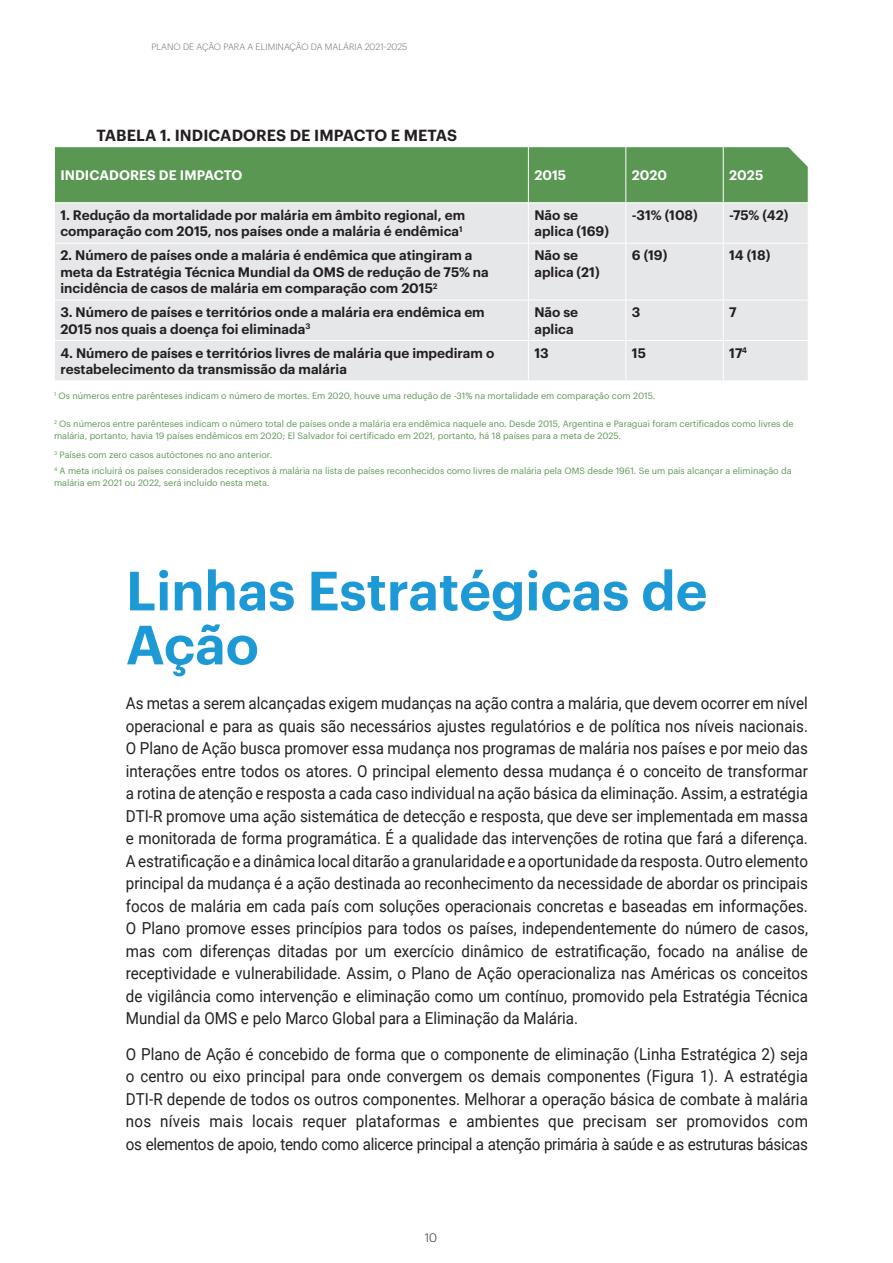
<style>
.page{position:relative;width:893px;height:1263px;background:#fff}
.page>*{position:absolute;margin:0;border:0;box-sizing:border-box;transform-origin:0 0}
.t1{font:600 54px/54px "Graphik";color:#1d99d6}
.t2{font:16.5px/22.5px "Roboto";letter-spacing:-.02em;color:#231f20;text-align:justify;scale:.92 1}
.t3{font:600 15.75px "Graphik";letter-spacing:.005em;color:#231f20}
.t4{font:600 13.5px/16.5px "Graphik";color:#231f20}
.t5{font:600 13.5px "Graphik";letter-spacing:.005em;color:#fff}
.t6{font:300 12px "Graphik";color:#231f20}
.t7{font:9px/12px "Graphik";color:#5a9753}
.t8{font:300 9px "Graphik";color:#6c6d70}
</style>
<div class="page">
<div style="left:55px;top:203px;width:753px;height:177px;background:#e6e7e9"></div>
<hr style="left:528px;top:203px;width:1px;height:40px;background:#fff">
<hr style="left:625px;top:203px;width:1px;height:40px;background:#fff">
<hr style="left:723px;top:203px;width:1px;height:40px;background:#fff">
<hr style="left:54px;top:243px;width:474px;height:1px;background:#fff">
<hr style="left:528px;top:243px;width:98px;height:1px;background:#fff">
<hr style="left:528px;top:244px;width:1px;height:56px;background:#fff">
<hr style="left:626px;top:243px;width:97px;height:1px;background:#fff">
<hr style="left:625px;top:244px;width:1px;height:56px;background:#fff">
<hr style="left:723px;top:243px;width:86px;height:1px;background:#fff">
<hr style="left:723px;top:244px;width:1px;height:56px;background:#fff">
<hr style="left:54px;top:300px;width:474px;height:1px;background:#fff">
<hr style="left:528px;top:300px;width:98px;height:1px;background:#fff">
<hr style="left:528px;top:300px;width:1px;height:40px;background:#fff">
<hr style="left:626px;top:300px;width:97px;height:1px;background:#fff">
<hr style="left:625px;top:300px;width:1px;height:40px;background:#fff">
<hr style="left:723px;top:300px;width:86px;height:1px;background:#fff">
<hr style="left:723px;top:300px;width:1px;height:40px;background:#fff">
<hr style="left:54px;top:340px;width:474px;height:1px;background:#fff">
<hr style="left:528px;top:340px;width:98px;height:1px;background:#fff">
<hr style="left:528px;top:341px;width:1px;height:39px;background:#fff">
<hr style="left:626px;top:340px;width:97px;height:1px;background:#fff">
<hr style="left:625px;top:341px;width:1px;height:39px;background:#fff">
<hr style="left:723px;top:340px;width:86px;height:1px;background:#fff">
<hr style="left:723px;top:341px;width:1px;height:39px;background:#fff">
<div style="left:54px;top:146px;width:755px;height:57px;background:#5a9753"></div>
<p class="t8" style="left:151px;top:40px;width:257px">PLANO DE AÇÃO PARA A ELIMINAÇÃO DA MALÁRIA 2021-2025</p>
<p class="t3" style="left:97px;top:123px;width:362px">TABELA 1. INDICADORES DE IMPACTO E METAS</p>
<p class="t5" style="left:60px;top:165px;width:184px">INDICADORES DE IMPACTO</p>
<p class="t5" style="left:534px;top:165px;width:33px">2015</p>
<p class="t5" style="left:632px;top:165px;width:37px">2020</p>
<p class="t5" style="left:729px;top:165px;width:36px">2025</p>
<p class="t4" style="left:60px;top:206px;width:406px">1. Redução da mortalidade por malária em âmbito regional, em comparação com 2015, nos países onde a malária é endêmica<sup>1</sup></p>
<p class="t4" style="left:534px;top:206px;width:76px">Não se aplica (169)</p>
<p class="t4" style="left:632px;top:206px;width:67px">-31% (108)</p>
<p class="t4" style="left:729px;top:206px;width:61px">-75% (42)</p>
<p class="t4" style="left:60px;top:246px;width:430px">2. Número de países onde a malária é endêmica que atingiram a meta da Estratégia Técnica Mundial da OMS de redução de 75% na incidência de casos de malária em comparação com 2015<sup>2</sup></p>
<p class="t4" style="left:534px;top:246px;width:67px">Não se aplica (21)</p>
<p class="t4" style="left:632px;top:246px;width:37px">6 (19)</p>
<p class="t4" style="left:729px;top:246px;width:43px">14 (18)</p>
<p class="t4" style="left:60px;top:303px;width:426px">3. Número de países e territórios onde a malária era endêmica em<br>2015 nos quais a doença foi eliminada<sup>3</sup></p>
<p class="t4" style="left:534px;top:303px;width:45px">Não se aplica</p>
<p class="t4" style="left:632px;top:303px;width:10px">3</p>
<p class="t4" style="left:729px;top:303px;width:9px">7</p>
<p class="t4" style="left:60px;top:343px;width:435px">4. Número de países e territórios livres de malária que impediram o restabelecimento da transmissão da malária</p>
<p class="t4" style="left:534px;top:343px;width:16px">13</p>
<p class="t4" style="left:632px;top:343px;width:16px">15</p>
<p class="t4" style="left:729px;top:343px;width:19px">17<sup>4</sup></p>
<p class="t7" style="left:54px;top:389px;width:601px"><sup>1</sup> Os números entre parênteses indicam o número de mortes. Em 2020, houve uma redução de -31% na mortalidade em comparação com 2015.</p>
<p class="t7" style="left:54px;top:417px;width:741px"><sup>2</sup> Os números entre parênteses indicam o número total de países onde a malária era endêmica naquele ano. Desde 2015, Argentina e Paraguai foram certificados como livres de malária, portanto, havia 19 países endêmicos em 2020; El Salvador foi certificado em 2021, portanto, há 18 países para a meta de 2025.</p>
<p class="t7" style="left:54px;top:446px;width:739px;line-height:15.8px"><sup>3</sup> Países com zero casos autóctones no ano anterior.<br><sup>4</sup> A meta incluirá os países considerados receptivos à malária na lista de países reconhecidos como livres de malária pela OMS desde 1961. Se um país alcançar a eliminação da</p>
<p class="t7" style="left:54px;top:476px;width:216px">malária em 2021 ou 2022, será incluído nesta meta.</p>
<h1 class="t1" style="left:126px;top:559px;width:583px">Linhas Estratégicas de<br>Ação</h1>
<p class="t2" style="left:126px;top:692px;width:743px">As metas a serem alcançadas exigem mudanças na ação contra a malária, que devem ocorrer em nível operacional e para as quais são necessários ajustes regulatórios e de política nos níveis nacionais.<br>O Plano de Ação busca promover essa mudança nos programas de malária nos países e por meio das interações entre todos os atores. O principal elemento dessa mudança é o conceito de transformar a rotina de atenção e resposta a cada caso individual na ação básica da eliminação. Assim, a estratégia DTI-R promove uma ação sistemática de detecção e resposta, que deve ser implementada em massa e monitorada de forma programática. É a qualidade das intervenções de rotina que fará a diferença.<br>A estratificação e a dinâmica local ditarão a granularidade e a oportunidade da resposta. Outro elemento principal da mudança é a ação destinada ao reconhecimento da necessidade de abordar os principais focos de malária em cada país com soluções operacionais concretas e baseadas em informações.<br>O Plano promove esses princípios para todos os países, independentemente do número de casos, mas com diferenças ditadas por um exercício dinâmico de estratificação, focado na análise de receptividade e vulnerabilidade. Assim, o Plano de Ação operacionaliza nas Américas os conceitos de vigilância como intervenção e eliminação como um contínuo, promovido pela Estratégia Técnica Mundial da OMS e pelo Marco Global para a Eliminação da Malária.</p>
<p class="t2" style="left:126px;top:1042px;width:743px">O Plano de Ação é concebido de forma que o componente de eliminação (Linha Estratégica 2) seja o centro ou eixo principal para onde convergem os demais componentes (Figura 1). A estratégia DTI-R depende de todos os outros componentes. Melhorar a operação básica de combate à malária nos níveis mais locais requer plataformas e ambientes que precisam ser promovidos com os elementos de apoio, tendo como alicerce principal a atenção primária à saúde e as estruturas básicas</p>
<p class="t6" style="left:425px;top:1228px;width:14px">10</p>
</div>
